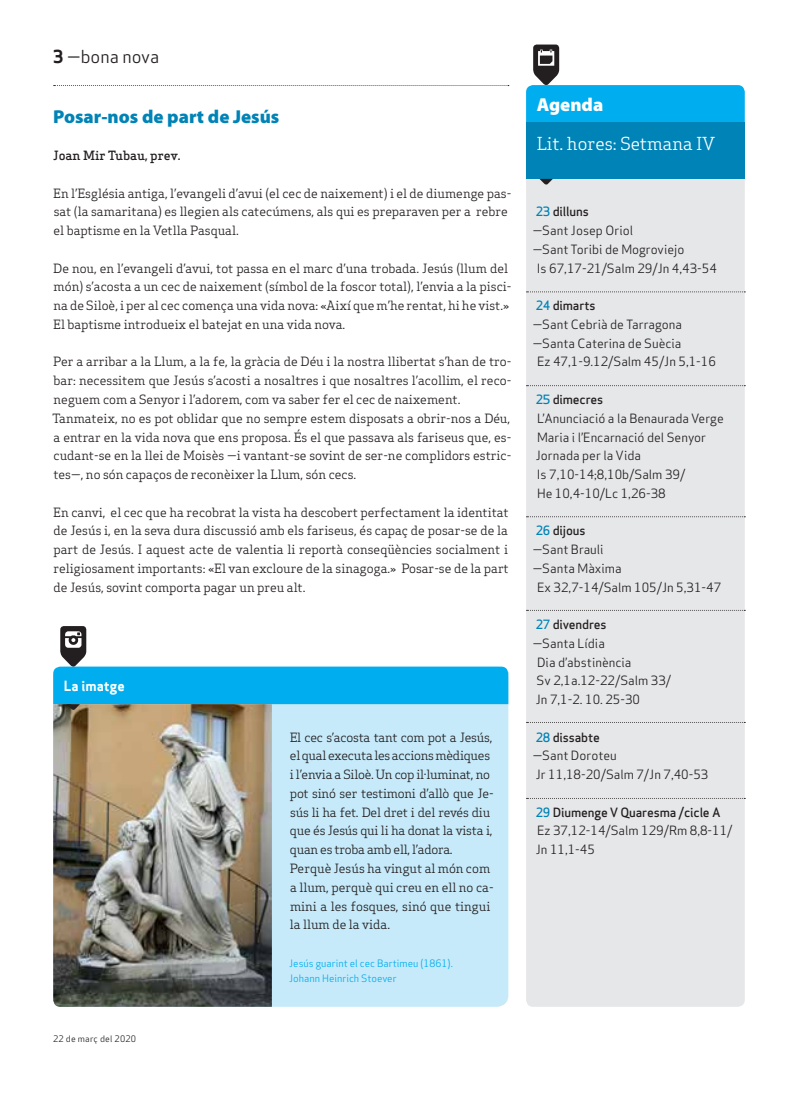
<style>
.page{position:relative;width:798px;height:1099px;background:#fff}
.page>*{position:absolute;margin:0;border:0;box-sizing:border-box;transform-origin:0 0}
.Titular_Petit{font:900 18.75px "Myriad Pro";color:#0083b6}
.Titular_Secció{font:900 18.75px "Myriad Pro";color:#fff}
.Subtitol_Secció{font:17.5px "Apex Serif";color:#fff}
.Capçalera{font:17.5px "Apex Sans Book T";color:#231f20}
.Titular_Secció_Petit{font:13.75px "Apex Sans Bold T";color:#fff}
.Text_General{font:12.5px/18.8px "Apex Serif";color:#231f20}
.Text_General-2{font:12.5px/18.8px "Apex Sans Book T";color:#231f20}
.Text_General-3{font:12.5px/18.8px "Apex Serif";letter-spacing:-.02em;color:#231f20}
.Text_General-4{font:12.5px "Apex Sans Medium T";letter-spacing:-.01em;color:#231f20}
.Autors{font:500 12.5px "Apex Serif";color:#231f20}
.Credit_La_Imatge{font:10px/15px "Apex Sans Book T";color:#00aeef}
.Data_Peu{font:8.75px "Apex Sans Book T";letter-spacing:.02em;color:#231f20}
.s1{font-family:"Apex Sans Bold T"}
.s2{color:#0083b6}
</style>
<div class="page">
<svg style="left:54px;top:85px;width:454px;height:1px"></svg>
<div style="left:526px;top:179px;width:218px;height:827px;background:#e6e7e9"></div>
<svg style="left:526px;top:291px;width:219px;height:1px"></svg>
<svg style="left:526px;top:385px;width:219px;height:1px"></svg>
<svg style="left:526px;top:516px;width:219px;height:1px"></svg>
<svg style="left:526px;top:610px;width:219px;height:1px"></svg>
<svg style="left:526px;top:722px;width:219px;height:1px"></svg>
<svg style="left:526px;top:798px;width:219px;height:1px"></svg>
<svg style="left:526px;top:45px;width:218px;height:78px"></svg>
<div style="left:526px;top:123px;width:218px;height:56px;background:#0083b6"></div>
<svg style="left:539px;top:179px;width:13px;height:6px"></svg>
<div style="left:53px;top:666px;width:455px;height:340px;background:#c6eafa;border-radius:11px"></div>
<img style="left:53px;top:710px;width:219px;height:296px">
<svg style="left:53px;top:626px;width:455px;height:84px"></svg>
<p class="Capçalera" style="left:53px;top:46px;width:107px"><span class="s1">3</span> —bona nova</p>
<p class="Titular_Petit" style="left:53px;top:104px;width:228px">Posar-nos de part de Jesús</p>
<p class="Autors" style="left:53px;top:148px;width:129px">Joan Mir Tubau, prev.</p>
<p class="Text_General" style="left:53px;top:183px;width:459px">En l’Església antiga, l’evangeli d’avui (el cec de naixement) i el de diumenge pas&shy;sat (la samaritana) es llegien als catecúmens, als qui es preparaven per a rebre el baptisme en la Vetlla Pasqual.</p>
<p class="Text_General" style="left:53px;top:258px;width:459px">De nou, en l’evangeli d’avui, tot passa en el marc d’una trobada. Jesús (llum del món) s’acosta a un cec de naixement (símbol de la foscor total), l’envia a la pisci&shy;na de Siloè, i per al cec comença una vida nova: «Així que m’he rentat, hi he vist.» El baptisme introdueix el batejat en una vida nova.</p>
<p class="Text_General" style="left:53px;top:352px;width:459px;text-align:justify">Per a arribar a la Llum, a la fe, la gràcia de Déu i la nostra llibertat s’han de tro&shy;bar: necessitem que Jesús s’acosti a nosaltres i que nosaltres l’acollim, el reco&shy;neguem com a Senyor i l’adorem, com va saber fer el cec de naixement.</p>
<p class="Text_General" style="left:52px;top:408px;width:460px;text-align:justify">Tanmateix, no es pot oblidar que no sempre estem disposats a obrir-nos a Déu, a entrar en la vida nova que ens proposa. És el que passava als fariseus que, es&shy;cudant-se en la llei de Moisès —i vantant-se sovint de ser-ne complidors estric&shy;tes—, no són capaços de reconèixer la Llum, són cecs.</p>
<p class="Text_General" style="left:53px;top:502px;width:457px;text-align:justify">En canvi, el cec que ha recobrat la vista ha descobert perfectament la identitat de Jesús i, en la seva dura discussió amb els fariseus, és capaç de posar-se de la part de Jesús. I aquest acte de valentia li reportà conseqüències socialment i religiosament importants: «El van excloure de la sinagoga.» Posar-se de la part de Jesús, sovint comporta pagar un preu alt.</p>
<p class="Titular_Secció_Petit" style="left:64px;top:677px;width:62px">La imatge</p>
<p class="Data_Peu" style="left:53px;top:1032px;width:84px">22 de març del 2020</p>
<p class="Text_General-3" style="left:289px;top:727px;width:205px">El cec s’acosta tant com pot a Jesús, el qual executa les accions mèdiques i l’envia a Siloè. Un cop il·luminat, no pot sinó ser testimoni d’allò que Je&shy;sús li ha fet. Del dret i del revés diu que és Jesús qui li ha donat la vista i, quan es troba amb ell, l’adora.</p>
<p class="Text_General" style="left:289px;top:858px;width:205px">Perquè Jesús ha vingut al món com a llum, perquè qui creu en ell no ca&shy;mini a les fosques, sinó que tingui la llum de la vida.</p>
<p class="Credit_La_Imatge" style="left:289px;top:955px;width:165px">Jesús guarint el cec Bartimeu (1861).<br>Johann Heinrich Stoever</p>
<p class="Titular_Secció" style="left:536px;top:92px;width:68px">Agenda</p>
<p class="Subtitol_Secció" style="left:536px;top:133px;width:180px">Lit. hores: Setmana IV</p>
<p class="Text_General-4" style="left:535px;top:204px;width:54px"><span class="s2">23</span> dilluns</p>
<p class="Text_General-2" style="left:532px;top:221px;width:102px">—Sant Josep Oriol</p>
<p class="Text_General-2" style="left:532px;top:240px;width:153px">—Sant Toribi de Mogroviejo</p>
<p class="Text_General-2" style="left:536px;top:258px;width:181px">Is 67,17-21/Salm 29/Jn 4,43-54</p>
<p class="Text_General-4" style="left:535px;top:297px;width:61px"><span class="s2">24</span> dimarts</p>
<p class="Text_General-2" style="left:532px;top:315px;width:151px">—Sant Cebrià de Tarragona</p>
<p class="Text_General-2" style="left:532px;top:333px;width:150px">—Santa Caterina de Suècia</p>
<p class="Text_General-2" style="left:537px;top:352px;width:180px">Ez 47,1-9.12/Salm 45/Jn 5,1-16</p>
<p class="Text_General-4" style="left:535px;top:391px;width:69px"><span class="s2">25</span> dimecres</p>
<p class="Text_General-2" style="left:537px;top:408px;width:188px">L’Anunciació a la Benaurada Verge<br>Maria i l’Encarnació del Senyor</p>
<p class="Text_General-2" style="left:535px;top:446px;width:107px">Jornada per la Vida</p>
<p class="Text_General-2" style="left:536px;top:465px;width:150px">Is 7,10-14;8,10b/Salm 39/</p>
<p class="Text_General-2" style="left:537px;top:483px;width:130px">He 10,4-10/Lc 1,26-38</p>
<p class="Text_General-4" style="left:535px;top:522px;width:51px"><span class="s2">26</span> dijous</p>
<p class="Text_General-2" style="left:532px;top:540px;width:72px">—Sant Brauli</p>
<p class="Text_General-2" style="left:532px;top:558px;width:90px">—Santa Màxima</p>
<p class="Text_General-2" style="left:537px;top:577px;width:185px">Ex 32,7-14/Salm 105/Jn 5,31-47</p>
<p class="Text_General-4" style="left:535px;top:616px;width:72px"><span class="s2">27</span> divendres</p>
<p class="Text_General-2" style="left:532px;top:633px;width:74px">—Santa Lídia</p>
<p class="Text_General-2" style="left:537px;top:652px;width:96px">Dia d’abstinència</p>
<p class="Text_General-2" style="left:536px;top:671px;width:136px">Sv 2,1a.12-22/Salm 33/</p>
<p class="Text_General-2" style="left:535px;top:690px;width:106px">Jn 7,1-2. 10. 25-30</p>
<p class="Text_General-4" style="left:535px;top:729px;width:66px"><span class="s2">28</span> dissabte</p>
<p class="Text_General-2" style="left:532px;top:746px;width:86px">—Sant Doroteu</p>
<p class="Text_General-2" style="left:535px;top:765px;width:174px">Jr 11,18-20/Salm 7/Jn 7,40-53</p>
<p class="Text_General-4" style="left:535px;top:804px;width:186px"><span class="s2">29</span> Diumenge V Quaresma /cicle A</p>
<p class="Text_General-2" style="left:535px;top:821px;width:198px">Ez 37,12-14/Salm 129/Rm 8,8-11/<br>Jn 11,1-45</p>
</div>
